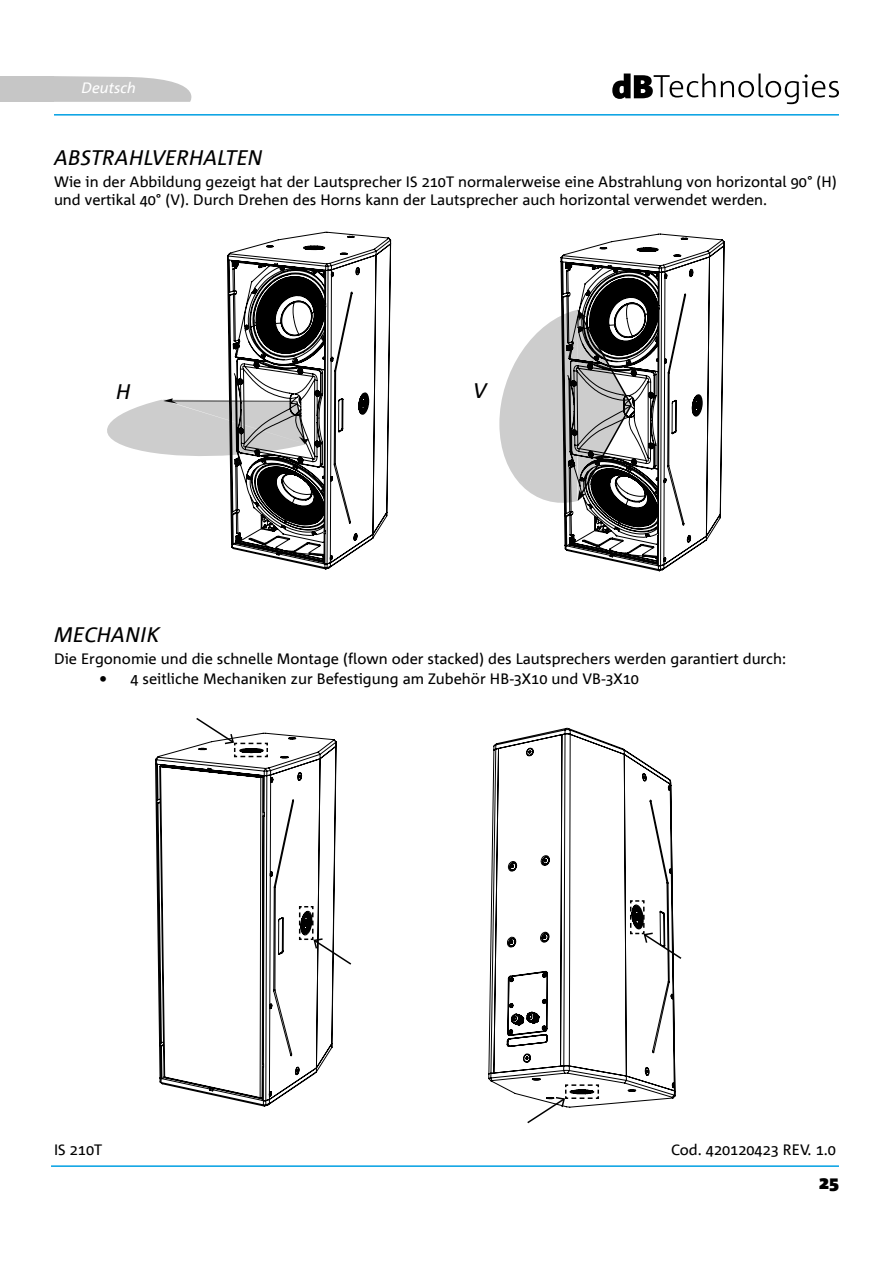
<style>
.page{position:relative;width:893px;height:1263px;background:#fff}
.page>*{position:absolute;margin:0;border:0;box-sizing:border-box;transform-origin:0 0}
.t1{font:italic 21px "Corpid Office";color:#000}
.t2{font:900 18px "Corpid";color:#000}
.t3{font:15px/18px "Corpid Office";color:#000}
.t4{font:italic 15px "Corpid Office";color:#fff}
</style>
<div class="page">
<hr style="left:54px;top:114px;width:785px;height:2px;background:#009fe3">
<svg style="left:612px;top:74px;width:103px;height:25px"></svg>
<svg style="left:721px;top:74px;width:118px;height:30px"></svg>
<svg style="left:54px;top:76px;width:138px;height:26px;background:#ccc"></svg>
<div style="left:0;top:76px;width:54px;height:26px;background:#c6c6c6"></div>
<hr style="left:51px;top:1165px;width:788px;height:2px;background:#009fe3">
<svg style="left:499px;top:316px;width:61px;height:187px"></svg>
<svg style="left:107px;top:398px;width:120px;height:58px"></svg>
<svg style="left:560px;top:234px;width:165px;height:337px"></svg>
<svg style="left:227px;top:232px;width:164px;height:337px"></svg>
<svg style="left:155px;top:733px;width:182px;height:374px"></svg>
<svg style="left:488px;top:728px;width:187px;height:377px"></svg>
<svg style="left:195px;top:718px;width:74px;height:40px"></svg>
<svg style="left:298px;top:905px;width:54px;height:61px"></svg>
<svg style="left:629px;top:899px;width:53px;height:61px"></svg>
<svg style="left:526px;top:1084px;width:74px;height:40px"></svg>
<p class="t4" style="left:81px;top:80px;width:56px">Deutsch</p>
<h1 class="t1" style="left:54px;top:146px;width:210px">ABSTRAHLVERHALTEN</h1>
<p class="t3" style="left:54px;top:173px;width:784px">Wie in der Abbildung gezeigt hat der Lautsprecher IS 210T normalerweise eine Abstrahlung von horizontal 90° (H) und vertikal 40° (V). Durch Drehen des Horns kann der Lautsprecher auch horizontal verwendet werden.</p>
<h1 class="t1" style="left:116px;top:380px;width:16px">H</h1>
<h1 class="t1" style="left:473px;top:380px;width:15px">V</h1>
<h1 class="t1" style="left:54px;top:623px;width:107px">MECHANIK</h1>
<p class="t3" style="left:54px;top:650px;width:733px">Die Ergonomie und die schnelle Montage (flown oder stacked) des Lautsprechers werden garantiert durch:</p>
<p class="t3" style="left:99px;top:670px;width:542px">• 4 seitliche Mechaniken zur Befestigung am Zubehör HB-3X10 und VB-3X10</p>
<p class="t3" style="left:54px;top:1141px;width:50px">IS 210T</p>
<p class="t3" style="left:671px;top:1141px;width:166px">Cod. 420120423 REV. 1.0</p>
<p class="t2" style="left:819px;top:1172px;width:21px">25</p>
</div>
